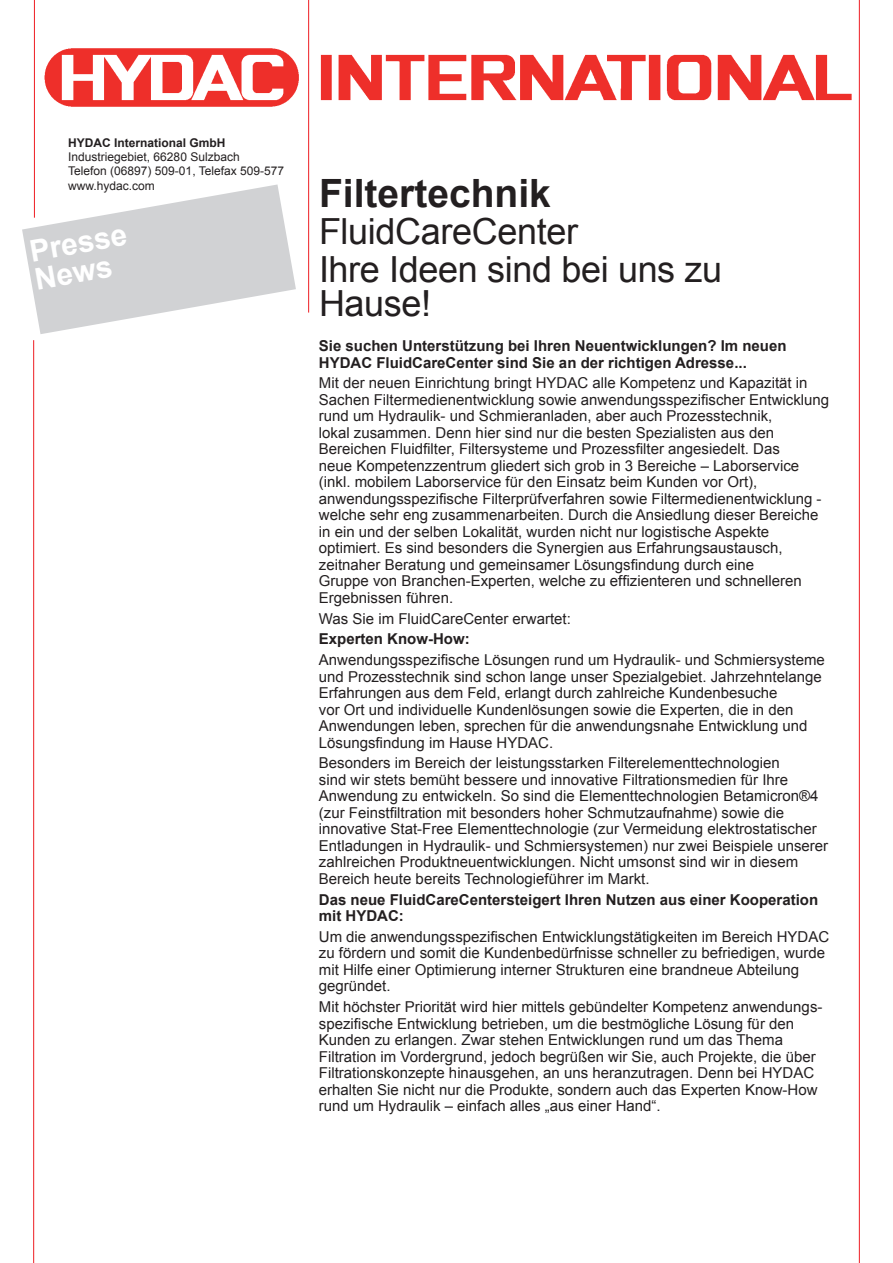
<style>
.page{position:relative;width:893px;height:1263px;background:#fff}
.page>*{position:absolute;margin:0;border:0;box-sizing:border-box;transform-origin:0 0}
.t1{font:700 39px "Arial";color:#231f20}
.t2{font:36px/35.8px "Arial";letter-spacing:-.01em;color:#231f20}
.t3{font:700 30px/28.5px "Arial";color:#fff}
.t4{font:15px/16.5px "Arial";color:#231f20}
.t5{font:700 15px/16.5px "Arial";color:#231f20}
.t6{font:12px/14.4px "Arial";color:#231f20}
.t7{font:700 12px "Arial";color:#231f20}
</style>
<div class="page">
<svg style="left:22px;top:184px;width:274px;height:150px"></svg>
<img style="left:44px;top:47px;width:807px;height:61px">
<hr style="left:34px;top:0;width:1px;height:218px;background:#ee1d23">
<hr style="left:859px;top:0;width:1px;height:1263px;background:#ee1d23">
<hr style="left:308px;top:0;width:1px;height:313px;background:#ee1d23">
<hr style="left:33px;top:340px;width:1px;height:923px;background:#ee1d23">
<p class="t7" style="left:68px;top:134px;width:159px">HYDAC International GmbH</p>
<p class="t6" style="left:68px;top:150px;width:217px">Industriegebiet, 66280 Sulzbach<br>Telefon (06897) 509-01, Telefax 509-577 www.hydac.com</p>
<h3 class="t3" style="left:28px;top:238px;width:100px;rotate:-10deg">Presse<br>News</h3>
<h1 class="t1" style="left:319px;top:168px;width:233px">Filtertechnik</h1>
<h2 class="t2" style="left:319px;top:214px;width:405px">FluidCareCenter<br>Ihre Ideen sind bei uns zu<br>Hause!</h2>
<p class="t5" style="left:319px;top:338px;width:469px">Sie suchen Unterstützung bei Ihren Neuentwicklungen? Im neuen<br>HYDAC FluidCareCenter sind Sie an der richtigen Adresse...</p>
<p class="t4" style="left:319px;top:375px;width:512px">Mit der neuen Einrichtung bringt HYDAC alle Kompetenz und Kapazität in Sachen Filtermedienentwicklung sowie anwendungsspezifischer Entwicklung rund um Hydraulik- und Schmieranladen, aber auch Prozesstechnik,<br>lokal zusammen. Denn hier sind nur die besten Spezialisten aus den Bereichen Fluidfilter, Filtersysteme und Prozessfilter angesiedelt. Das<br>neue Kompetenzzentrum gliedert sich grob in 3 Bereiche – Laborservice (inkl. mobilem Laborservice für den Einsatz beim Kunden vor Ort), anwendungsspezifische Filterprüfverfahren sowie Filtermedienentwicklung - welche sehr eng zusammenarbeiten. Durch die Ansiedlung dieser Bereiche in ein und der selben Lokalität, wurden nicht nur logistische Aspekte optimiert. Es sind besonders die Synergien aus Erfahrungsaustausch, zeitnaher Beratung und gemeinsamer Lösungsfindung durch eine<br>Gruppe von Branchen-Experten, welche zu effizienteren und schnelleren Ergebnissen führen.</p>
<p class="t4" style="left:319px;top:610px;width:254px">Was Sie im FluidCareCenter erwartet:</p>
<p class="t5" style="left:319px;top:631px;width:152px">Experten Know-How:</p>
<p class="t4" style="left:319px;top:652px;width:508px">Anwendungsspezifische Lösungen rund um Hydraulik- und Schmiersysteme und Prozesstechnik sind schon lange unser Spezialgebiet. Jahrzehntelange Erfahrungen aus dem Feld, erlangt durch zahlreiche Kundenbesuche<br>vor Ort und individuelle Kundenlösungen sowie die Experten, die in den Anwendungen leben, sprechen für die anwendungsnahe Entwicklung und Lösungsfindung im Hause HYDAC.</p>
<p class="t4" style="left:319px;top:755px;width:511px">Besonders im Bereich der leistungsstarken Filterelementtechnologien<br>sind wir stets bemüht bessere und innovative Filtrationsmedien für Ihre Anwendung zu entwickeln. So sind die Elementtechnologien Betamicron®4 (zur Feinstfiltration mit besonders hoher Schmutzaufnahme) sowie die innovative Stat-Free Elementtechnologie (zur Vermeidung elektrostatischer Entladungen in Hydraulik- und Schmiersystemen) nur zwei Beispiele unserer zahlreichen Produktneuentwicklungen. Nicht umsonst sind wir in diesem Bereich heute bereits Technologieführer im Markt.</p>
<p class="t5" style="left:319px;top:892px;width:501px">Das neue FluidCareCentersteigert Ihren Nutzen aus einer Kooperation mit HYDAC:</p>
<p class="t4" style="left:319px;top:928px;width:512px">Um die anwendungsspezifischen Entwicklungstätigkeiten im Bereich HYDAC zu fördern und somit die Kundenbedürfnisse schneller zu befriedigen, wurde mit Hilfe einer Optimierung interner Strukturen eine brandneue Abteilung gegründet.</p>
<p class="t4" style="left:319px;top:999px;width:505px">Mit höchster Priorität wird hier mittels gebündelter Kompetenz anwendungs&shy;spezifische Entwicklung betrieben, um die bestmögliche Lösung für den Kunden zu erlangen. Zwar stehen Entwicklungen rund um das Thema Filtration im Vordergrund, jedoch begrüßen wir Sie, auch Projekte, die über Filtrationskonzepte hinausgehen, an uns heranzutragen. Denn bei HYDAC erhalten Sie nicht nur die Produkte, sondern auch das Experten Know-How rund um Hydraulik – einfach alles „aus einer Hand“.</p>
</div>
